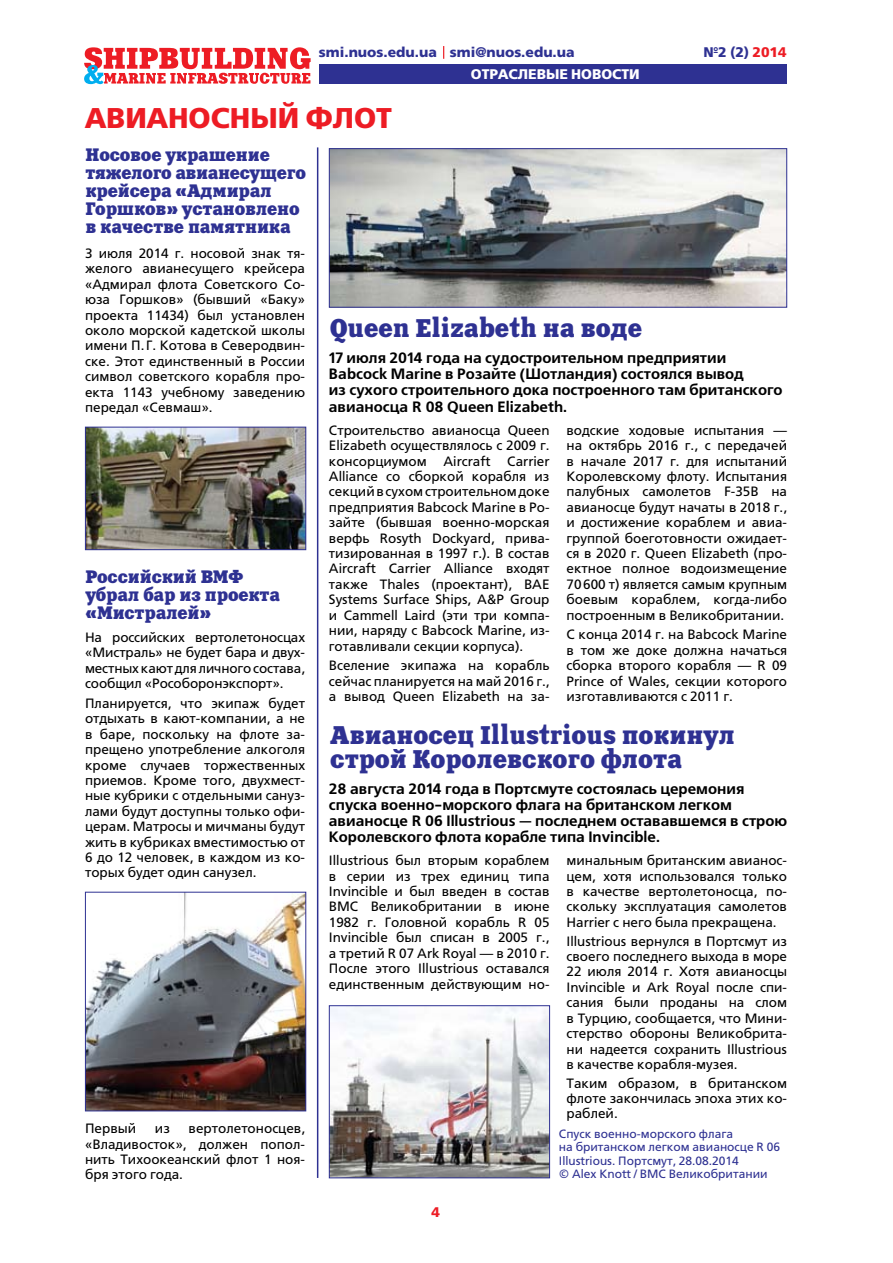
<style>
.page{position:relative;width:893px;height:1263px;background:#fff}
.page>*{position:absolute;margin:0;border:0;box-sizing:border-box;transform-origin:0 0}
.t1{font:28.5px "Free Set Bold C";color:#ed1c24}
.t2{font:25.5px/24px "Xenia C";letter-spacing:-.005em;color:#2e3192}
.t3{font:18px/18px "Xenia C";letter-spacing:-.01em;color:#2e3192}
.t4{font:700 15px/16.2px "Free Set C";color:#000}
.t5{font:13.95px "Free Set Bold C";color:#2e3192}
.t6{font:13.95px "Free Set Bold C";color:#fff}
.t7{font:13.95px "Free Set Bold C";color:#ed1c24}
.t8{font:13.5px/15.5px "Free Set C";color:#000;text-align:justify}
.t9{font:12px/13.5px "Free Set C";color:#2e3192}
.s1{color:#ed1c24}
.s2{font-family:"Free Set Black C"}
</style>
<div class="page">
<svg style="left:84px;top:47px;width:227px;height:38px"></svg>
<div style="left:319px;top:64px;width:468px;height:19px;background:#2e3192"></div>
<svg style="left:443px;top:46px;width:1px;height:13px"></svg>
<hr style="left:317px;top:147px;width:1px;height:1031px;background:#2e3192">
<img style="left:331px;top:150px;width:454px;height:156px">
<div style="left:329px;top:148px;width:458px;height:160px;border:1px solid #2e3192"></div>
<img style="left:331px;top:1007px;width:217px;height:169px">
<div style="left:329px;top:1005px;width:221px;height:173px;border:1px solid #2e3192"></div>
<img style="left:87px;top:429px;width:217px;height:119px">
<div style="left:85px;top:427px;width:221px;height:123px;border:1px solid #2e3192"></div>
<img style="left:87px;top:894px;width:217px;height:215px">
<div style="left:85px;top:892px;width:221px;height:219px;border:1px solid #2e3192"></div>
<p class="t5" style="left:319px;top:44px;width:257px">smi.nuos.edu.ua smi@nuos.edu.ua</p>
<p class="t5" style="left:703px;top:44px;width:85px">№2 (2) <span class="s1">2014</span></p>
<h1 class="t1" style="left:85px;top:102px;width:309px">АВИАНОСНЫЙ ФЛОТ</h1>
<h3 class="t3" style="left:85px;top:146px;width:222px">Носовое украшение тяжелого авианесущего крейсера <span class="s2">«</span>Адмирал<br>Горшков<span class="s2">»</span> установлено в качестве памятника</h3>
<p class="t6" style="left:471px;top:67px;width:170px">ОТРАСЛЕВЫЕ НОВОСТИ</p>
<p class="t8" style="left:85px;top:246px;width:222px">3 июля 2014 г. носовой знак тя&shy;желого авианесущего крейсера «Адмирал флота Советского Со&shy;юза Горшков» (бывший «Баку» проекта 11434) был установлен около морской кадетской школы имени П. Г. Котова в Северодвин&shy;ске. Этот единственный в России символ советского корабля про&shy;екта 1143 учебному заведению передал «Севмаш».</p>
<h2 class="t2" style="left:330px;top:316px;width:313px">Queen Elizabeth на воде</h2>
<p class="t4" style="left:329px;top:350px;width:455px">17 июля 2014 года на судостроительном предприятии Вabcock Marine в Розайте (Шотландия) состоялся вывод<br>из сухого строительного дока построенного там британского авианосца R 08 Queen Elizabeth.</p>
<p class="t8" style="left:329px;top:422px;width:222px">Строительство авианосца Queen Elizabeth осуществлялось с 2009 г. консорциумом Aircraft Carrier Alliance со сборкой корабля из секций в сухом строительном доке предприятия Вabcock Marine в Ро&shy;зайте (бывшая военно-морская верфь Rosyth Dockyard, прива&shy;тизированная в 1997 г.). В состав Aircraft Carrier Alliance входят также Thales (проектант), BAE Systems Surface Ships, A&amp;P Group и Cammell Laird (эти три компа&shy;нии, наряду с Вabcock Marine, из&shy;готавливали секции корпуса).</p>
<p class="t8" style="left:329px;top:658px;width:222px">Вселение экипажа на корабль сейчас планируется на май 2016 г., а вывод Queen Elizabeth на за-</p>
<p class="t8" style="left:566px;top:422px;width:222px">водские ходовые испытания — на октябрь 2016 г., с передачей в начале 2017 г. для испытаний Королевскому флоту. Испытания палубных самолетов F-35B на авианосце будут начаты в 2018 г., и достижение кораблем и авиа&shy;группой боеготовности ожидает&shy;ся в 2020 г. Queen Elizabeth (про&shy;ектное полное водоизмещение 70600 т) является самым крупным боевым кораблем, когда-либо построенным в Великобритании.</p>
<p class="t8" style="left:566px;top:627px;width:222px">С конца 2014 г. на Вabcock Marine в том же доке должна начаться сборка второго корабля — R 09<br>Prince of Wales, секции которого изготавливаются с 2011 г.</p>
<h3 class="t3" style="left:85px;top:568px;width:196px">Российский ВМФ убрал бар из проекта <span class="s2">«</span>Мистралей<span class="s2">»</span></h3>
<p class="t8" style="left:85px;top:630px;width:222px">На российских вертолетоносцах «Мистраль» не будет бара и двух&shy;местных кают для личного состава, сообщил «Рособоронэкспорт».</p>
<p class="t8" style="left:85px;top:696px;width:222px">Планируется, что экипаж будет отдыхать в кают-компании, а не в баре, поскольку на флоте за&shy;прещено употребление алкоголя кроме случаев торжественных приемов. Кроме того, двухмест&shy;ные кубрики с отдельными сануз&shy;лами будут доступны только офи&shy;церам. Матросы и мичманы будут жить в кубриках вместимостью от 6 до 12 человек, в каждом из ко&shy;торых будет один санузел.</p>
<h2 class="t2" style="left:330px;top:723px;width:406px">Авианосец Illustrious покинул строй Королевского флота</h2>
<p class="t4" style="left:329px;top:781px;width:460px">28 августа 2014 года в Портсмуте состоялась церемония спуска военно-морского флага на британском легком авианосце R 06 Illustrious — последнем остававшемся в строю Королевского флота корабле типа Invincible.</p>
<p class="t8" style="left:329px;top:853px;width:222px">Illustrious был вторым кораблем в серии из трех единиц типа Invincible и был введен в состав ВМС Великобритании в июне 1982 г. Головной корабль R 05<br>Invincible был списан в 2005 г., а третий R 07 Ark Royal — в 2010 г.<br>После этого Illustrious оставался единственным действующим но-</p>
<p class="t8" style="left:566px;top:853px;width:222px">минальным британским авианос&shy;цем, хотя использовался только в качестве вертолетоносца, по&shy;скольку эксплуатация самолетов Harrier с него была прекращена.</p>
<p class="t8" style="left:566px;top:933px;width:222px">Illustrious вернулся в Портсмут из своего последнего выхода в море 22 июля 2014 г. Хотя авианосцы Invincible и Ark Royal после спи&shy;сания были проданы на слом в Турцию, сообщается, что Мини&shy;стерство обороны Великобрита&shy;ни надеется сохранить Illustrious в качестве корабля-музея.</p>
<p class="t8" style="left:566px;top:1076px;width:222px">Таким образом, в британском флоте закончилась эпоха этих ко&shy;раблей.</p>
<p class="t8" style="left:85px;top:1121px;width:53px">Первый</p>
<p class="t8" style="left:155px;top:1121px;width:16px">из</p>
<p class="t8" style="left:85px;top:1121px;width:222px;text-indent:104px">вертолетоносцев, «Владивосток», должен попол&shy;нить Тихоокеанский флот 1 ноя&shy;бря этого года.</p>
<p class="t9" style="left:559px;top:1127px;width:223px">Спуск военно-морского флага<br>на британском легком авианосце R 06<br>Illustrious. Портсмут, 28.08.2014<br>© Alex Knott / ВМС Великобритании</p>
<p class="t7" style="left:432px;top:1204px;width:10px">4</p>
</div>
